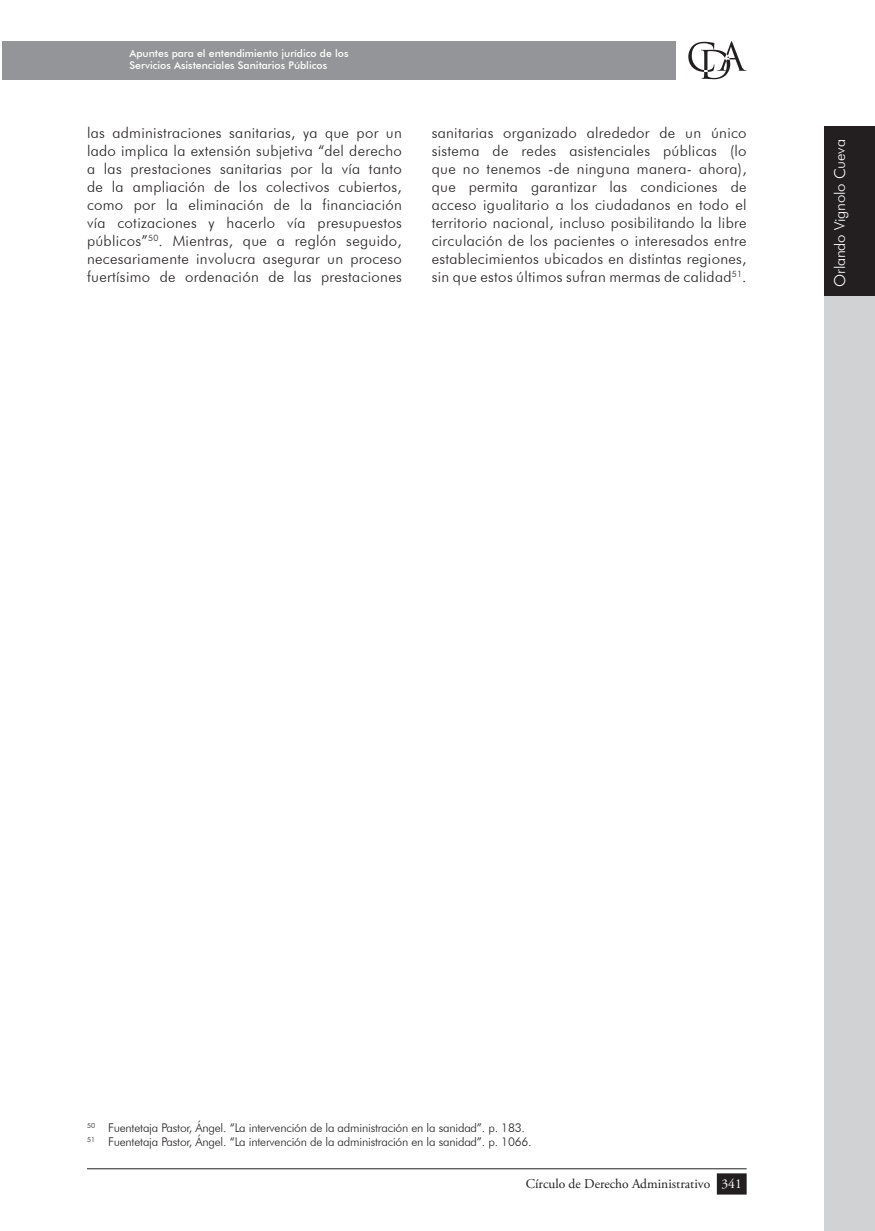
<style>
.page{position:relative;width:875px;height:1231px;background:#fff}
.page>*{position:absolute;margin:0;border:0;box-sizing:border-box;transform-origin:0 0}
.t1{font:300 15px/18px "Futura BT";letter-spacing:.02em;color:#231f20;text-align:justify}
.t2{font:300 15px "Futura BT";letter-spacing:-.01em;color:#fff}
.t3{font:13.5px "Adobe Garamond Pro";color:#231f20}
.t4{font:300 12px/14.4px "Futura BT";letter-spacing:-.015em;color:#231f20}
.t5{font:500 10.5px/12.6px "Futura BT";color:#fff}
.s1{color:#fff}
</style>
<div class="page">
<div style="left:824px;top:289px;width:50px;height:942px;background:#d1d2d4"></div>
<div style="left:2px;top:41px;width:673px;height:39px;background:#939598"></div>
<div style="left:824px;top:126px;width:50px;height:170px;background:#231f20"></div>
<svg style="left:688px;top:41px;width:58px;height:38px"></svg>
<hr style="left:87px;top:1168px;width:659px;height:1px;background:#231f20">
<div style="left:717px;top:1174px;width:28px;height:20px;background:#231f20"></div>
<div style="left:716px;top:1173px;width:30px;height:21px;border:2px solid #231f20"></div>
<p class="t5" style="left:129px;top:47px;width:220px">Apuntes para el entendimiento jurídico de los<br>Servicios Asistenciales Sanitarios Públicos</p>
<p class="t1" style="left:87px;top:123px;width:316px">las administraciones sanitarias, ya que por un lado implica la extensión subjetiva “del derecho a las prestaciones sanitarias por la vía tanto de la ampliación de los colectivos cubiertos, como por la eliminación de la financiación vía cotizaciones y hacerlo vía presupuestos públicos”<sup>50</sup>. Mientras, que a reglón seguido, necesariamente involucra asegurar un proceso fuertísimo de ordenación de las prestaciones</p>
<p class="t1" style="left:431px;top:123px;width:316px">sanitarias organizado alrededor de un único sistema de redes asistenciales públicas (lo que no tenemos -de ninguna manera- ahora), que permita garantizar las condiciones de acceso igualitario a los ciudadanos en todo el territorio nacional, incluso posibilitando la libre circulación de los pacientes o interesados entre establecimientos ubicados en distintas regiones, sin que estos últimos sufran mermas de calidad<sup>51</sup>.</p>
<p class="t2" style="left:830px;top:287px;width:149px;rotate:-90deg">Orlando Vignolo Cueva</p>
<p class="t4" style="left:87px;top:1120px;width:446px"><sup>50</sup> Fuentetaja Pastor, Ángel. “La intervención de la administración en la sanidad”. p. 183.<br><sup>51</sup> Fuentetaja Pastor, Ángel. “La intervención de la administración en la sanidad”. p. 1066.</p>
<p class="t3" style="left:525px;top:1175px;width:217px">Círculo de Derecho Administrativo <span class="s1">341</span></p>
</div>
